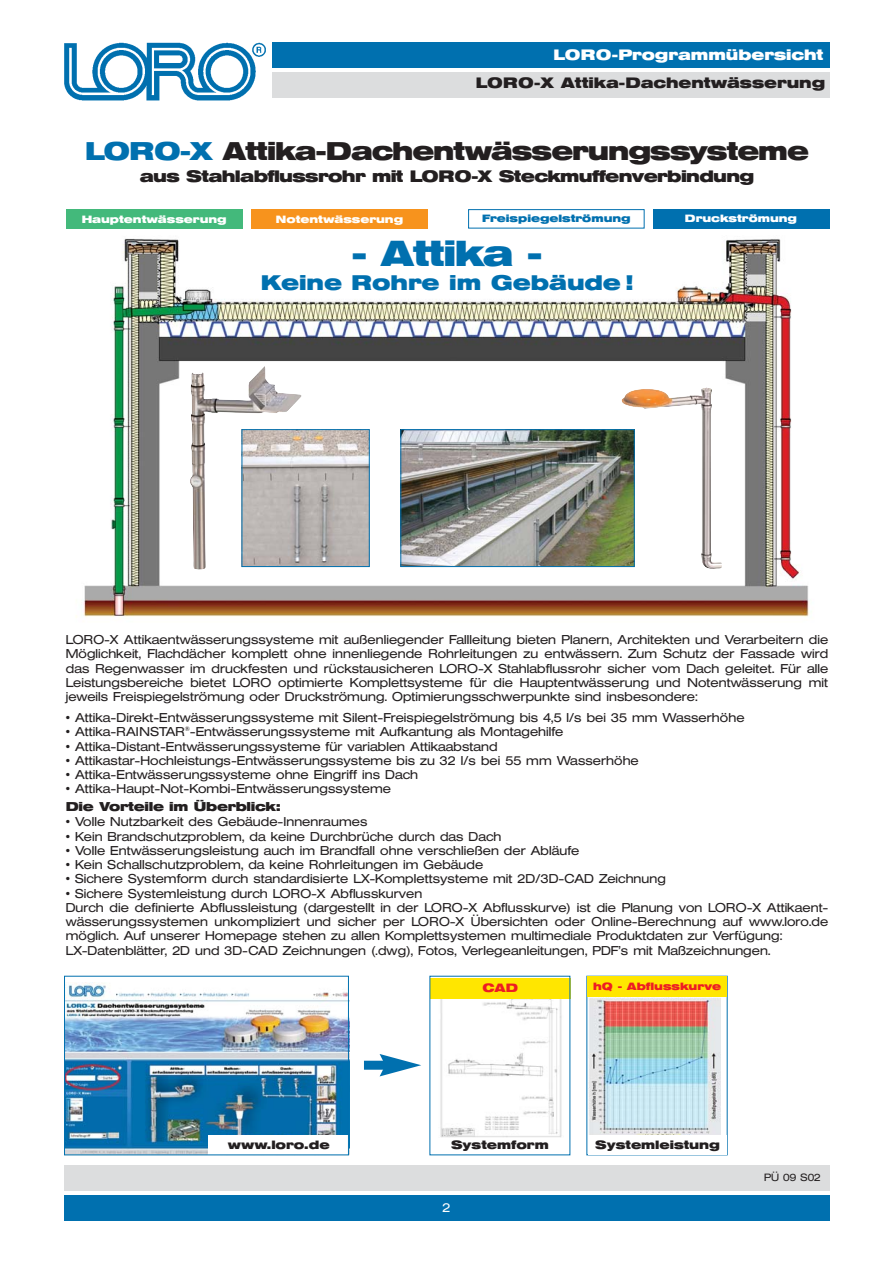
<style>
.page{position:relative;width:893px;height:1263px;background:#fff}
.page>*{position:absolute;margin:0;border:0;box-sizing:border-box;transform-origin:0 0}
.t1{font:700 36px "Helvetica Extended BQ";letter-spacing:-.035em;color:#0070af}
.t2{font:700 25.5px "Helvetica Extended BQ";letter-spacing:-.035em;color:#231f20}
.t3{font:700 21px "Helvetica Extended BQ";color:#0070af}
.t4{font:700 16.5px "Helvetica Extended BQ";letter-spacing:-.035em;color:#231f20}
.t5{font:700 15px "Helvetica Extended BQ";color:#231f20}
.t6{font:700 15px "Helvetica Extended BQ";color:#fff}
.t7{font:300 12.75px/14.2px "Helvetica Extended BQ";color:#231f20;text-align:justify}
.t8{font:700 12.75px "Helvetica Extended BQ";letter-spacing:-.02em;color:#231f20}
.t9{font:300 12.75px "Helvetica Extended BQ";color:#fff}
.t10{font:700 12px "Helvetica Extended BQ";color:#231f20}
.t11{font:700 12px "Helvetica Extended BQ";color:#ed1c24}
.t12{font:700 10.5px "Helvetica Extended BQ";color:#fff}
.t13{font:700 10.5px "Helvetica Extended BQ";color:#0070af}
.t14{font:700 10.5px "Helvetica Extended BQ";color:#ed1c24}
.t15{font:300 10.5px "Helvetica Extended BQ";color:#231f20}
.t16{font:300 6.3px "Helvetica Extended BQ";color:#231f20}
.s1{color:#0070af}
</style>
<div class="page">
<img style="left:76px;top:219px;width:753px;height:399px">
<img style="left:402px;top:431px;width:219px;height:134px">
<div style="left:400px;top:429px;width:234px;height:138px;border:1px solid #0070af"></div>
<img style="left:301px;top:431px;width:66px;height:134px">
<div style="left:242px;top:429px;width:127px;height:138px;border:1px solid #0070af"></div>
<div style="left:66px;top:210px;width:176px;height:19px;background:#43b97b"></div>
<div style="left:468px;top:210px;width:176px;height:18px;background:#fff"></div>
<div style="left:468px;top:209px;width:176px;height:19px;border:1px solid #0070af"></div>
<div style="left:251px;top:210px;width:176px;height:19px;background:#f7931d"></div>
<div style="left:653px;top:209px;width:176px;height:19px;background:#0070af"></div>
<div style="left:64px;top:1195px;width:765px;height:25px;background:#0070af"></div>
<div style="left:64px;top:1165px;width:765px;height:26px;background:#dcddde"></div>
<div style="left:272px;top:43px;width:557px;height:25px;background:#0070af"></div>
<div style="left:272px;top:72px;width:557px;height:26px;background:#dcddde"></div>
<img style="left:64px;top:42px;width:202px;height:59px">
<img style="left:190px;top:366px;width:111px;height:204px">
<img style="left:621px;top:387px;width:101px;height:182px">
<img style="left:588px;top:997px;width:132px;height:138px">
<div style="left:587px;top:977px;width:139px;height:20px;background:#ffe600"></div>
<img style="left:64px;top:976px;width:506px;height:179px">
<p class="t6" style="left:553px;top:49px;width:271px">LORO-Programmübersicht</p>
<p class="t5" style="left:476px;top:77px;width:351px">LORO-X Attika-Dachentwässerung</p>
<h2 class="t2" style="left:85px;top:141px;width:725px"><span class="s1">LORO-X</span> Attika-Dachentwässerungssysteme</h2>
<p class="t4" style="left:140px;top:170px;width:616px">aus Stahlabflussrohr mit LORO-X Steckmuffenverbindung</p>
<p class="t12" style="left:82px;top:215px;width:146px">Hauptentwässerung</p>
<p class="t12" style="left:276px;top:215px;width:129px">Notentwässerung</p>
<p class="t13" style="left:482px;top:215px;width:150px">Freispiegelströmung</p>
<p class="t12" style="left:685px;top:214px;width:113px">Druckströmung</p>
<h1 class="t1" style="left:352px;top:240px;width:192px">- Attika -</h1>
<h3 class="t3" style="left:261px;top:275px;width:373px">Keine Rohre im Gebäude !</h3>
<p class="t7" style="left:66px;top:634px;width:764px">LORO-X Attikaentwässerungssysteme mit außenliegender Fallleitung bieten Planern, Architekten und Verarbeitern die Möglichkeit, Flachdächer komplett ohne innenliegende Rohrleitungen zu entwässern. Zum Schutz der Fassade wird das Regenwasser im druckfesten und rückstausicheren LORO-X Stahlabflussrohr sicher vom Dach geleitet. Für alle Leistungsbereiche bietet LORO optimierte Komplettsysteme für die Hauptentwässerung und Notentwässerung mit jeweils Freispiegelströmung oder Druckströmung. Optimierungsschwerpunkte sind insbesondere:</p>
<p class="t7" style="left:66px;top:712px;width:680px">• Attika-Direkt-Entwässerungssysteme mit Silent-Freispiegelströmung bis 4,5 l/s bei 35 mm Wasserhöhe</p>
<p class="t7" style="left:66px;top:726px;width:499px">• Attika-RAINSTAR -Entwässerungssysteme mit Aufkantung als Montagehilfe</p>
<p class="t16" style="left:185px;top:726px;width:7px">®</p>
<p class="t7" style="left:66px;top:740px;width:433px">• Attika-Distant-Entwässerungssysteme für variablen Attikaabstand</p>
<p class="t7" style="left:66px;top:754px;width:574px">• Attikastar-Hochleistungs-Entwässerungssysteme bis zu 32 l/s bei 55 mm Wasserhöhe</p>
<p class="t7" style="left:66px;top:769px;width:354px">• Attika-Entwässerungssysteme ohne Eingriff ins Dach</p>
<p class="t7" style="left:66px;top:783px;width:327px">• Attika-Haupt-Not-Kombi-Entwässerungssysteme</p>
<p class="t8" style="left:66px;top:802px;width:216px">Die Vorteile im Überblick:</p>
<p class="t7" style="left:66px;top:816px;width:303px">• Volle Nutzbarkeit des Gebäude-Innenraumes</p>
<p class="t7" style="left:66px;top:830px;width:437px">• Kein Brandschutzproblem, da keine Durchbrüche durch das Dach</p>
<p class="t7" style="left:66px;top:844px;width:515px">• Volle Entwässerungsleistung auch im Brandfall ohne verschließen der Abläufe</p>
<p class="t7" style="left:66px;top:859px;width:419px">• Kein Schallschutzproblem, da keine Rohrleitungen im Gebäude</p>
<p class="t7" style="left:66px;top:873px;width:601px">• Sichere Systemform durch standardisierte LX-Komplettsysteme mit 2D/3D-CAD Zeichnung</p>
<p class="t7" style="left:66px;top:887px;width:764px;text-align:left">• Sichere Systemleistung durch LORO-X Abflusskurven<br>Durch die definierte Abflussleistung (dargestellt in der LORO-X Abflusskurve) ist die Planung von LORO-X Attikaent&shy;wässerungssystemen unkompliziert und sicher per LORO-X Übersichten oder Online-Berechnung auf www.loro.de möglich. Auf unserer Homepage stehen zu allen Komplettsystemen multimediale Produktdaten zur Verfügung:<br>LX-Datenblätter, 2D und 3D-CAD Zeichnungen (.dwg), Fotos, Verlegeanleitungen, PDF’s mit Maßzeichnungen.</p>
<p class="t10" style="left:228px;top:1140px;width:103px">www.loro.de</p>
<p class="t11" style="left:482px;top:983px;width:37px">CAD</p>
<p class="t14" style="left:593px;top:982px;width:129px">hQ - Abflusskurve</p>
<p class="t10" style="left:451px;top:1140px;width:99px">Systemform</p>
<p class="t9" style="left:442px;top:1202px;width:9px">2</p>
<p class="t10" style="left:595px;top:1140px;width:126px">Systemleistung</p>
<p class="t15" style="left:764px;top:1173px;width:58px">PÜ 09 S02</p>
</div>
